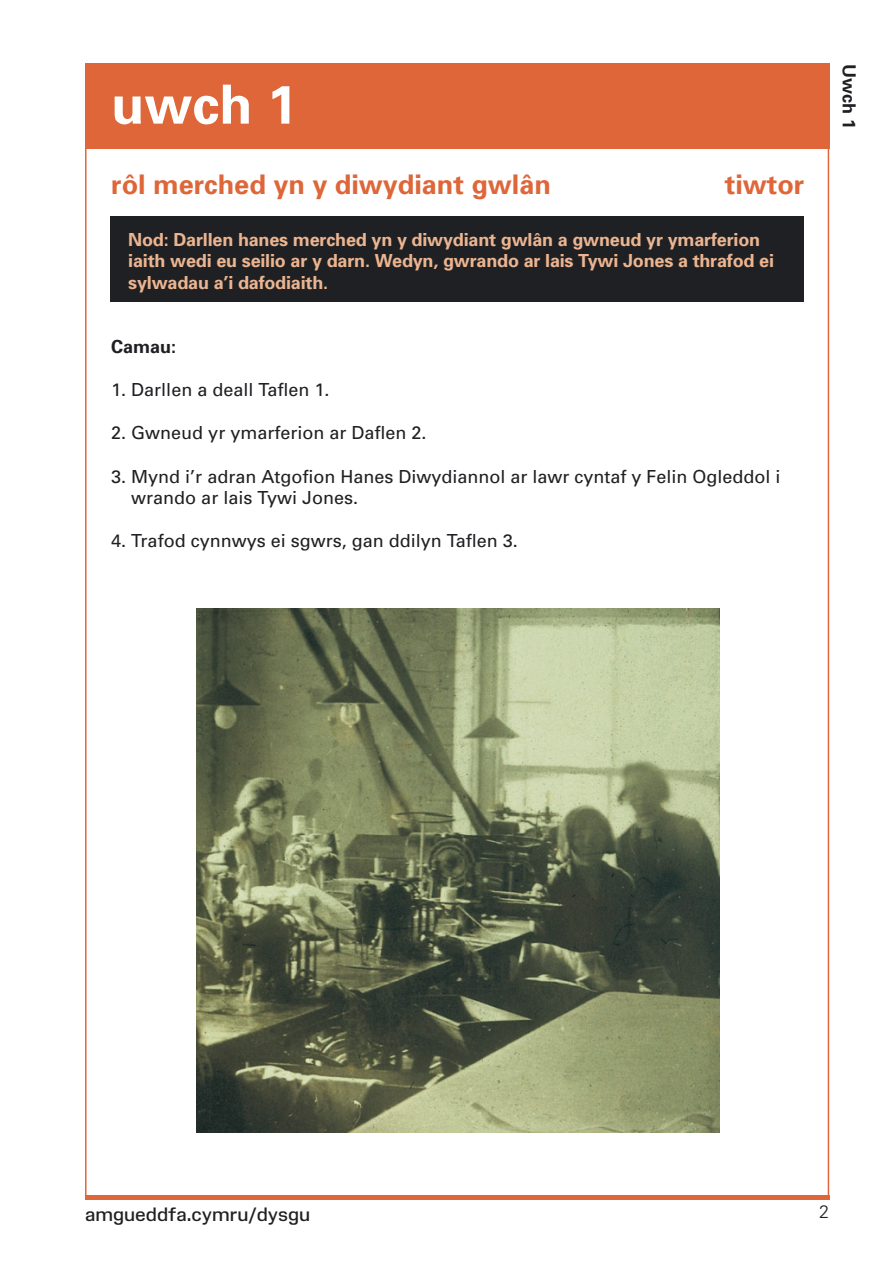
<style>
.page{position:relative;width:893px;height:1263px;background:#fff}
.page>*{position:absolute;margin:0;border:0;box-sizing:border-box;transform-origin:0 0}
.t1{font:700 54px "Univers";color:#fff}
.t2{font:700 27px "Univers";color:#de6639}
.t3{font:18px/21.6px "Univers";color:#1f2023}
.t4{font:700 18px/21.6px "Univers";letter-spacing:-.01em;color:#ecb591}
.t5{font:18px "Amgueddfa Body";color:#1f2023}
.t6{font:700 18px "Univers";color:#1f2023}
</style>
<div class="page">
<hr style="left:85px;top:1195px;width:744px;height:4px;background:#de6639">
<div style="left:111px;top:217px;width:693px;height:85px;background:#1f2023"></div>
<div style="left:85px;top:64px;width:744px;height:85px;background:#de6639"></div>
<img style="left:196px;top:608px;width:523px;height:524px">
<h1 class="t1" style="left:111px;top:72px;width:188px">uwch 1</h1>
<h2 class="t2" style="left:111px;top:168px;width:441px">rôl merched yn y diwydiant gwlân</h2>
<h2 class="t2" style="left:725px;top:168px;width:81px">tiwtor</h2>
<p class="t4" style="left:128px;top:228px;width:647px">Nod: Darllen hanes merched yn y diwydiant gwlân a gwneud yr ymarferion iaith wedi eu seilio ar y darn. Wedyn, gwrando ar lais Tywi Jones a thrafod ei sylwadau a’i dafodiaith.</p>
<p class="t6" style="left:111px;top:336px;width:67px">Camau:</p>
<p class="t3" style="left:111px;top:379px;width:220px">1. Darllen a deall Taflen 1.</p>
<p class="t3" style="left:111px;top:422px;width:317px">2. Gwneud yr ymarferion ar Daflen 2.</p>
<p class="t3" style="left:131px;top:466px;width:651px;text-indent:-20px">3. Mynd i’r adran Atgofion Hanes Diwydiannol ar lawr cyntaf y Felin Ogleddol i wrando ar lais Tywi Jones.</p>
<p class="t3" style="left:111px;top:530px;width:408px">4. Trafod cynnwys ei sgwrs, gan ddilyn Taflen 3.</p>
<p class="t6" style="left:860px;top:64px;width:67px;rotate:90deg">Uwch 1</p>
<p class="t5" style="left:85px;top:1203px;width:227px">amgueddfa.cymru/dysgu</p>
</div>
